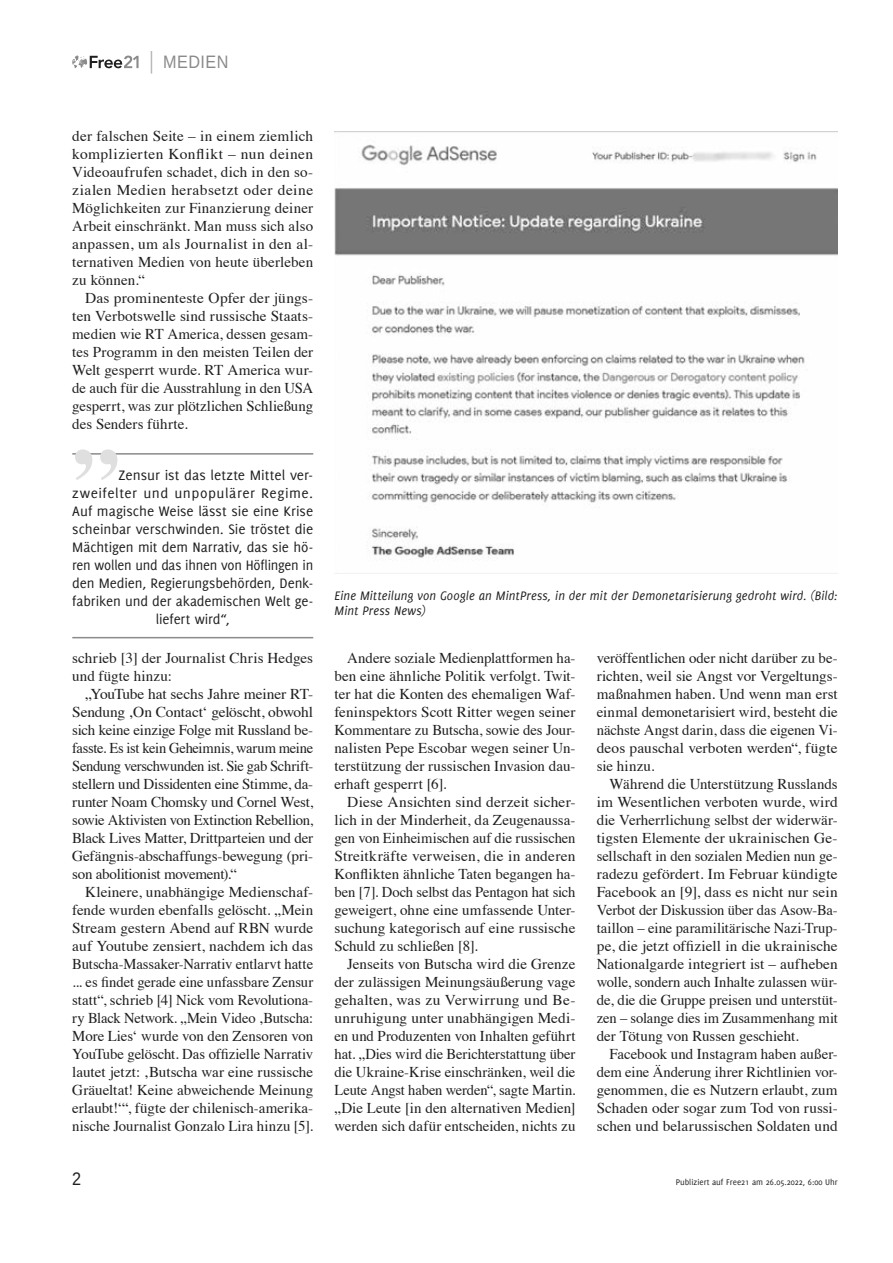
<style>
.page{position:relative;width:893px;height:1263px;background:#fff}
.page>*{position:absolute;margin:0;border:0;box-sizing:border-box;transform-origin:0 0}
.t1{font:700 91.5px "Times";color:#dfdfdf}
.t2{font:18px "Liberation Sans";letter-spacing:.03em;color:#8a8a8a;scale:.9 1}
.t3{font:18px "Liberation Sans";color:#1f1f1f;scale:.9 1}
.t4{font:15px/18px "Times";color:#1f1f1f;text-align:justify}
.t5{font:15px "Delicious";letter-spacing:-.005em;color:#1f1f1f}
.t6{font:15px "Delicious";letter-spacing:.035em;color:#1f1f1f}
.t7{font:italic 13.5px/15px "Delicious";letter-spacing:.01em;color:#1f1f1f;scale:.96 1}
.t8{font:9px "Delicious";color:#1f1f1f}
</style>
<div class="page">
<svg style="left:72px;top:55px;width:67px;height:13px"></svg>
<svg style="left:151px;top:51px;width:1px;height:23px"></svg>
<hr style="left:72px;top:453px;width:241px;height:2px;background:#8a8a8a">
<hr style="left:72px;top:637px;width:241px;height:1px;background:#8a8a8a">
<img style="left:334px;top:131px;width:504px;height:430px">
<p class="t2" style="left:163px;top:51px;width:74px">MEDIEN</p>
<p class="t4" style="left:72px;top:126px;width:242px">der falschen Seite – in einem ziemlich komplizierten Konflikt – nun deinen Videoaufrufen schadet, dich in den so&shy;zialen Medien herabsetzt oder deine Möglichkeiten zur Finanzierung deiner Arbeit einschränkt. Man muss sich also anpassen, um als Journalist in den al&shy;ternativen Medien von heute überleben zu können.“</p>
<p class="t4" style="left:72px;top:288px;width:242px;text-indent:13px">Das prominenteste Opfer der jüngs&shy;ten Verbotswelle sind russische Staats&shy;medien wie RT America, dessen gesam&shy;tes Programm in den meisten Teilen der Welt gesperrt wurde. RT America wur&shy;de auch für die Ausstrahlung in den USA gesperrt, was zur plötzlichen Schließung des Senders führte.</p>
<h1 class="t1" style="left:72px;top:345px;width:48px">„</h1>
<p class="t5" style="left:119px;top:467px;width:196px">Zensur ist das letzte Mittel ver-</p>
<p class="t6" style="left:72px;top:485px;width:242px">zweifelter und unpopulärer Regime.</p>
<p class="t5" style="left:72px;top:503px;width:242px">Auf magische Weise lässt sie eine Krise</p>
<p class="t5" style="left:72px;top:521px;width:242px">scheinbar verschwinden. Sie tröstet die</p>
<p class="t5" style="left:72px;top:539px;width:242px">Mächtigen mit dem Narrativ, das sie hö-</p>
<p class="t5" style="left:72px;top:557px;width:242px">ren wollen und das ihnen von Höflingen in</p>
<p class="t5" style="left:72px;top:575px;width:242px">den Medien, Regierungsbehörden, Denk-</p>
<p class="t5" style="left:72px;top:593px;width:242px">fabriken und der akademischen Welt ge-</p>
<p class="t5" style="left:156px;top:611px;width:75px">liefert wird“,</p>
<p class="t4" style="left:72px;top:648px;width:242px">schrieb [3] der Journalist Chris Hedges und fügte hinzu:</p>
<p class="t4" style="left:72px;top:684px;width:242px;text-indent:13px">„YouTube hat sechs Jahre meiner RT-Sendung ‚On Contact‘ gelöscht, obwohl sich keine einzige Folge mit Russland be&shy;fasste. Es ist kein Geheimnis, warum meine Sendung verschwunden ist. Sie gab Schrift&shy;stellern und Dissidenten eine Stimme, da&shy;runter Noam Chomsky und Cornel West, sowie Aktivisten von Extinction Rebellion, Black Lives Matter, Drittparteien und der Gefängnis-abschaffungs-bewegung (pri&shy;son abolitionist movement).“</p>
<p class="t4" style="left:72px;top:882px;width:242px;text-indent:13px">Kleinere, unabhängige Medienschaf&shy;fende wurden ebenfalls gelöscht. „Mein Stream gestern Abend auf RBN wurde auf Youtube zensiert, nachdem ich das Butscha-Massaker-Narrativ entlarvt hatte ... es findet gerade eine unfassbare Zensur statt“, schrieb [4] Nick vom Revolutiona&shy;ry Black Network. „Mein Video ‚Butscha:<br>More Lies‘ wurde von den Zensoren von YouTube gelöscht. Das offizielle Narrativ lautet jetzt: ‚Butscha war eine russische Gräueltat! Keine abweichende Meinung erlaubt!‘“, fügte der chilenisch-amerika&shy;nische Journalist Gonzalo Lira hinzu [5].</p>
<p class="t7" style="left:334px;top:588px;width:526px">Eine Mitteilung von Google an MintPress, in der mit der Demonetarisierung gedroht wird. (Bild:<br>Mint Press News)</p>
<p class="t4" style="left:334px;top:648px;width:242px;text-indent:13px">Andere soziale Medienplattformen ha&shy;ben eine ähnliche Politik verfolgt. Twit&shy;ter hat die Konten des ehemaligen Waf&shy;feninspektors Scott Ritter wegen seiner Kommentare zu Butscha, sowie des Jour&shy;nalisten Pepe Escobar wegen seiner Un&shy;terstützung der russischen Invasion dau&shy;erhaft gesperrt [6].</p>
<p class="t4" style="left:334px;top:792px;width:242px;text-indent:13px">Diese Ansichten sind derzeit sicher&shy;lich in der Minderheit, da Zeugenaussa&shy;gen von Einheimischen auf die russischen Streitkräfte verweisen, die in anderen Konflikten ähnliche Taten begangen ha&shy;ben [7]. Doch selbst das Pentagon hat sich geweigert, ohne eine umfassende Unter&shy;suchung kategorisch auf eine russische Schuld zu schließen [8].</p>
<p class="t4" style="left:334px;top:954px;width:242px;text-indent:13px">Jenseits von Butscha wird die Grenze der zulässigen Meinungsäußerung vage gehalten, was zu Verwirrung und Be&shy;unruhigung unter unabhängigen Medi&shy;en und Produzenten von Inhalten geführt hat. „Dies wird die Berichterstattung über die Ukraine-Krise einschränken, weil die Leute Angst haben werden“, sagte Martin. „Die Leute [in den alternativen Medien] werden sich dafür entscheiden, nichts zu</p>
<p class="t4" style="left:597px;top:648px;width:242px">veröffentlichen oder nicht darüber zu be&shy;richten, weil sie Angst vor Vergeltungs&shy;maßnahmen haben. Und wenn man erst einmal demonetarisiert wird, besteht die nächste Angst darin, dass die eigenen Vi&shy;deos pauschal verboten werden“, fügte sie hinzu.</p>
<p class="t4" style="left:597px;top:774px;width:242px;text-indent:13px">Während die Unterstützung Russlands im Wesentlichen verboten wurde, wird die Verherrlichung selbst der widerwär&shy;tigsten Elemente der ukrainischen Ge&shy;sellschaft in den sozialen Medien nun ge&shy;radezu gefördert. Im Februar kündigte Facebook an [9], dass es nicht nur sein Verbot der Diskussion über das Asow-Ba&shy;taillon – eine paramilitärische Nazi-Trup&shy;pe, die jetzt offiziell in die ukrainische Nationalgarde integriert ist – aufheben wolle, sondern auch Inhalte zulassen wür&shy;de, die die Gruppe preisen und unterstüt&shy;zen – solange dies im Zusammenhang mit der Tötung von Russen geschieht.</p>
<p class="t4" style="left:597px;top:1044px;width:242px;text-indent:13px">Facebook und Instagram haben außer&shy;dem eine Änderung ihrer Richtlinien vor&shy;genommen, die es Nutzern erlaubt, zum Schaden oder sogar zum Tod von russi&shy;schen und belarussischen Soldaten und</p>
<p class="t3" style="left:72px;top:1168px;width:12px">2</p>
<p class="t8" style="left:676px;top:1177px;width:163px">Publiziert auf Free21 am 26.05.2022, 6:00 Uhr</p>
</div>
